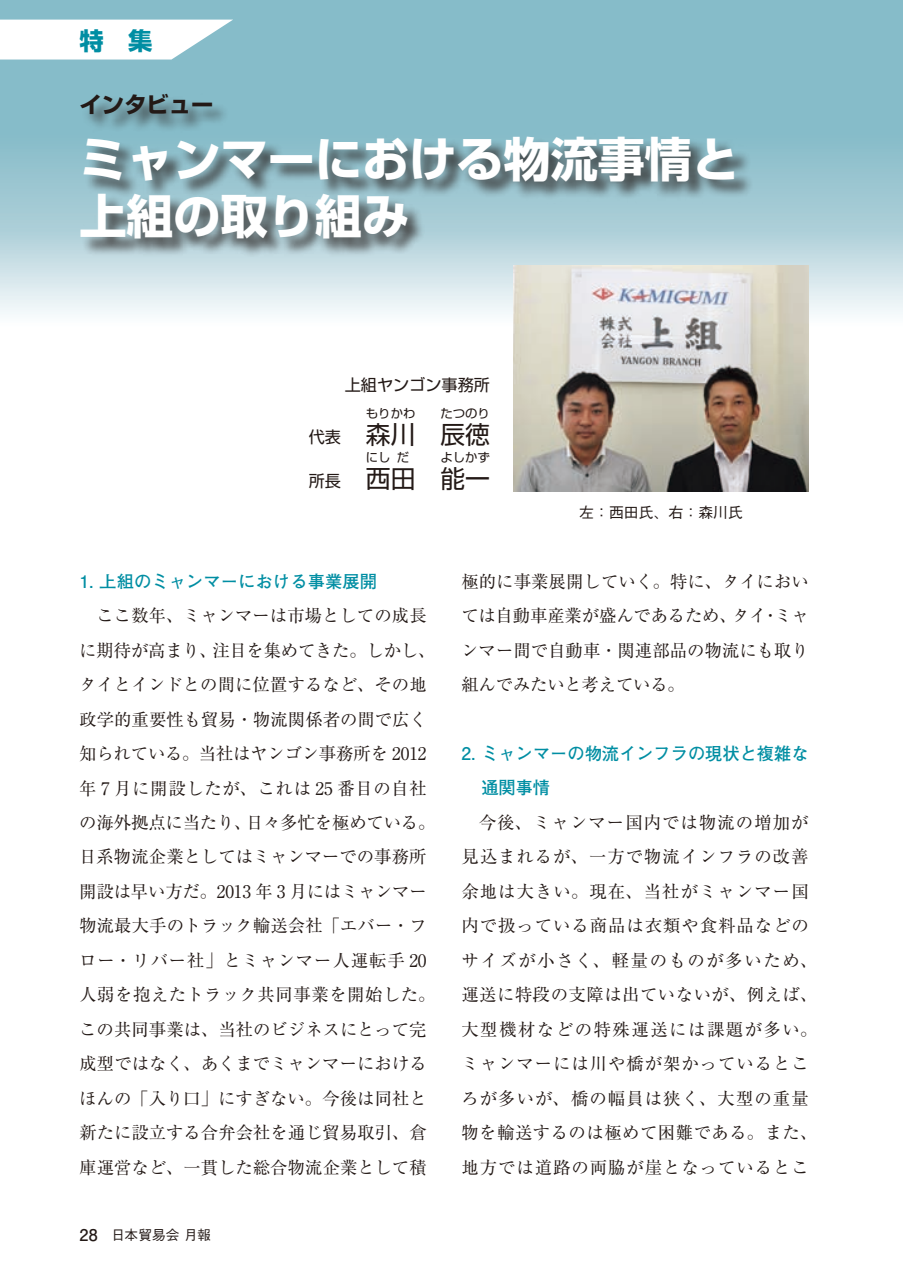
<style>
.page{position:relative;width:903px;height:1275px;background:#fff}
.page>*{position:absolute;margin:0;border:0;box-sizing:border-box;transform-origin:0 0}
.t1{font:700 47.07px/57.1px "Shin Go Pro";color:#fff}
.t2{font:24.85px "Shin Go Pro";color:#231916}
.t3{font:700 24.32px "Shin Go Pro";color:#008ea3}
.t4{font:700 22.4px "Shin Go Pro";color:#231916}
.t5{font:17.32px/34.5px "Ryumin Pro";letter-spacing:.005em;color:#231916;text-align:justify}
.t6{font:17.32px/34.5px "Ryumin Pro";letter-spacing:.06em;color:#231916;text-align:center}
.t7{font:700 17.32px/34.5px "Futo Go B101 Pro";color:#008ea3}
.t8{font:16.1px "Shin Go Pro";color:#231916}
.t9{font:500 14.88px "Gothic BBB Pro";color:#231916}
.t10{font:500 13.65px "Gothic BBB Pro";color:#231916}
.t11{font:12.42px "Shin Go Pro";color:#231916}
.s1{font-size:24.85px}
.s2{font-family:"Futo Go B101 Pro";font-weight:700;font-size:16.1px}
</style>
<div class="page">
<svg style="left:0;top:0;width:903px;height:314px;background:#a0c9d4"></svg>
<svg style="left:0;top:20px;width:233px;height:40px"></svg>
<div style="left:80px;top:94px;width:673px;height:163px;background:#231916;opacity:.75"></div>
<img style="left:513px;top:265px;width:296px;height:226px">
<h3 class="t3" style="left:79px;top:21px;width:74px">特　集</h3>
<p class="t4" style="left:79px;top:86px;width:135px">インタビュー</p>
<h1 class="t1" style="left:79px;top:125px;width:661px">ミャンマーにおける物流事情と上組の取り組み</h1>
<p class="t8" style="left:345px;top:372px;width:147px">上組ヤンゴン事務所</p>
<p class="t8" style="left:309px;top:423px;width:83px">代表 <span class="s1">森</span></p>
<p class="t11" style="left:366px;top:403px;width:51px">もりかわ</p>
<h2 class="t2" style="left:391px;top:414px;width:26px">川</h2>
<h2 class="t2" style="left:440px;top:414px;width:51px">辰徳</h2>
<p class="t11" style="left:440px;top:403px;width:51px">たつのり</p>
<p class="t11" style="left:366px;top:447px;width:26px">にし</p>
<p class="t11" style="left:397px;top:447px;width:14px">だ</p>
<p class="t11" style="left:440px;top:447px;width:51px">よしかず</p>
<p class="t8" style="left:309px;top:468px;width:83px">所長 <span class="s1">西</span></p>
<h2 class="t2" style="left:391px;top:458px;width:26px">田</h2>
<h2 class="t2" style="left:440px;top:458px;width:51px">能一</h2>
<p class="t9" style="left:579px;top:500px;width:165px">左：西田氏、右：森川氏</p>
<p class="t7" style="left:79px;top:562px;width:299px">1. 上組のミャンマーにおける事業展開</p>
<p class="t5" style="left:79px;top:597px;width:358px;text-align:center">ここ数年、ミャンマーは市場としての成長<br>に期待が高まり、注目を集めてきた。しかし、タイとインドとの間に位置するなど、その地政学的重要性も貿易・物流関係者の間で広く知られている。当社はヤンゴン事務所を 2012年 7 月に開設したが、これは 25 番目の自社の海外拠点に当たり、日々多忙を極めている。日系物流企業としてはミャンマーでの事務所開設は早い方だ。2013 年 3 月にはミャンマー物流最大手のトラック輸送会社「エバー・フロー・リバー社」とミャンマー人運転手 20人弱を抱えたトラック共同事業を開始した。この共同事業は、当社のビジネスにとって完成型ではなく、あくまでミャンマーにおけるほんの「入り口」にすぎない。今後は同社と新たに設立する合弁会社を通じ貿易取引、倉庫運営など、一貫した総合物流企業として積</p>
<p class="t10" style="left:79px;top:1224px;width:133px"><span class="s2">28</span>　日本貿易会 月報</p>
<p class="t5" style="left:461px;top:563px;width:349px">極的に事業展開していく。特に、タイにおいては自動車産業が盛んであるため、タイ・ミャンマー間で自動車・関連部品の物流にも取り組んでみたいと考えている。</p>
<p class="t7" style="left:481px;top:734px;width:329px;text-indent:-20px">2. ミャンマーの物流インフラの現状と複雑な通関事情</p>
<p class="t6" style="left:461px;top:804px;width:357px">今後、ミャンマー国内では物流の増加が<br>見込まれるが、一方で物流インフラの改善余地は大きい。現在、当社がミャンマー国内で扱っている商品は衣類や食料品などのサイズが小さく、軽量のものが多いため、運送に特段の支障は出ていないが、例えば、大型機材などの特殊運送には課題が多い。ミャンマーには川や橋が架かっているところが多いが、橋の幅員は狭く、大型の重量物を輸送するのは極めて困難である。また、地方では道路の両脇が崖となっているとこ</p>
</div>
